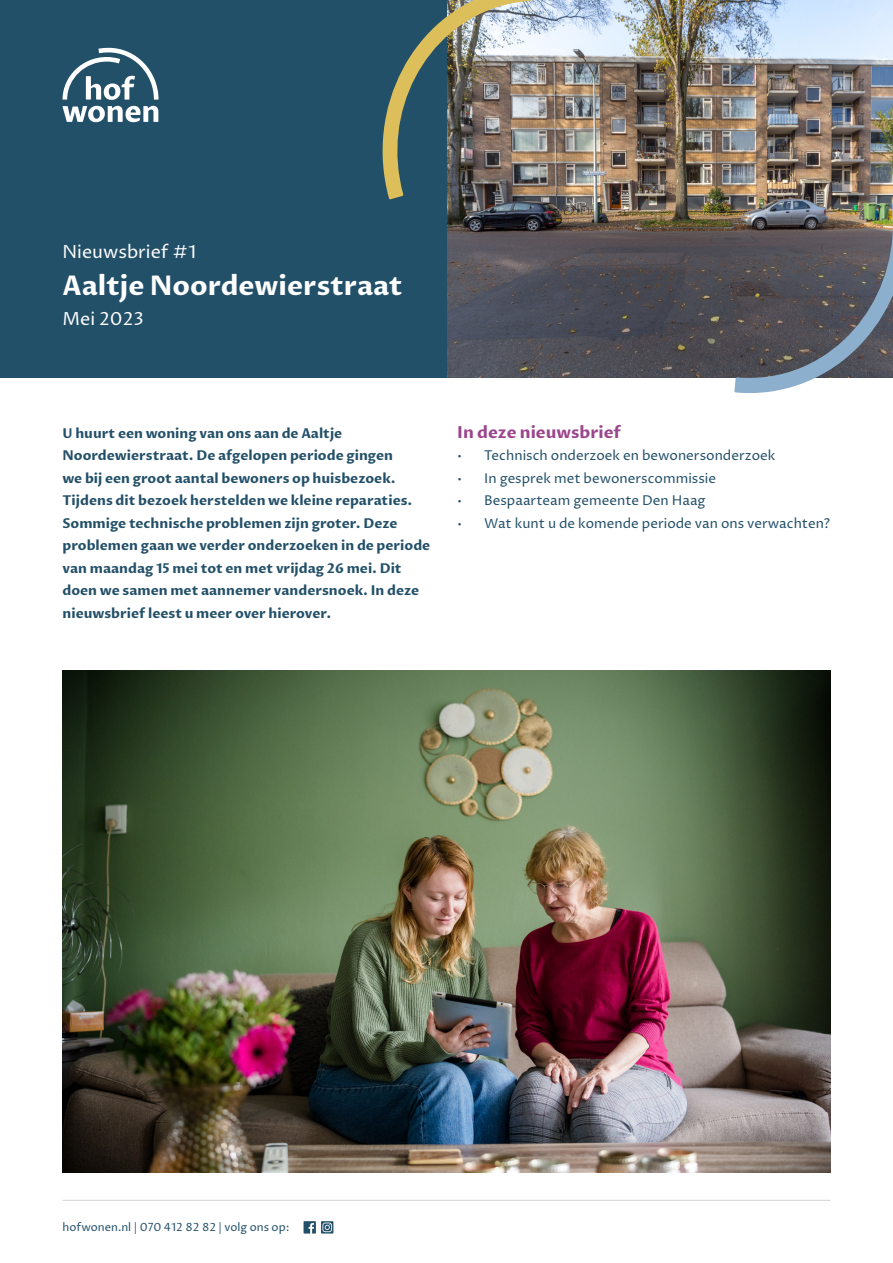
<style>
.page{position:relative;width:893px;height:1263px;background:#fff}
.page>*{position:absolute;margin:0;border:0;box-sizing:border-box;transform-origin:0 0}
.Titel{font:700 27px "Proza Libre";color:#fff}
.Chapeau{font:18px "Proza Libre";color:#fff}
.Titel-2{font:18px "Proza Libre";color:#fff}
.Subkop{font:700 16.5px "Proza Libre";color:#9b468c}
.Broodtekst{font:700 13.5px/22.5px "Proza Libre";color:#235069}
.t1{font:13.5px "Proza Libre";color:#235069}
.t2{font:11.25px "Proza Libre";color:#235069}
.s1{color:#fff}
</style>
<div class="page">
<hr style="left:63px;top:1200px;width:767px;height:1px;background:#231f20">
<img style="left:63px;top:670px;width:767px;height:502px">
<img style="left:446px;top:0;width:447px;height:378px">
<div style="left:0;top:0;width:446px;height:378px;background:#235069"></div>
<img style="left:734px;top:202px;width:159px;height:191px">
<img style="left:382px;top:0;width:150px;height:199px">
<svg style="left:62px;top:106px;width:96px;height:16px"></svg>
<svg style="left:63px;top:48px;width:95px;height:52px"></svg>
<svg style="left:304px;top:1221px;width:29px;height:12px"></svg>
<p class="Chapeau" style="left:63px;top:240px;width:135px">Nieuwsbrief #1</p>
<p class="Titel" style="left:63px;top:269px;width:342px">Aaltje Noordewierstraat</p>
<p class="Titel-2" style="left:63px;top:308px;width:83px">Mei 2023</p>
<p class="Broodtekst" style="left:63px;top:422px;width:369px">U huurt een woning van ons aan de Aaltje Noordewierstraat. De afgelopen periode gingen<br>we bij een groot aantal bewoners op huisbezoek.<br>Tijdens dit bezoek herstelden we kleine reparaties.<br>Sommige technische problemen zijn groter. Deze problemen gaan we verder onderzoeken in de periode van maandag 15 mei tot en met vrijdag 26 mei. Dit doen we samen met aannemer vandersnoek. In deze nieuwsbrief leest u meer over hierover.</p>
<p class="Subkop" style="left:457px;top:421px;width:165px">In deze nieuwsbrief</p>
<p class="t1" style="left:457px;top:447px;width:320px">• Technisch onderzoek en bewonersonderzoek</p>
<p class="t1" style="left:457px;top:470px;width:260px">• In gesprek met bewonerscommissie</p>
<p class="t1" style="left:457px;top:492px;width:250px">• Bespaarteam gemeente Den Haag</p>
<p class="t1" style="left:457px;top:515px;width:374px">• Wat kunt u de komende periode van ons verwachten?</p>
<p class="t2" style="left:63px;top:1221px;width:258px">hofwonen.nl | 070 412 82 82 | volg ons op:<span class="s1">_____</span></p>
</div>
